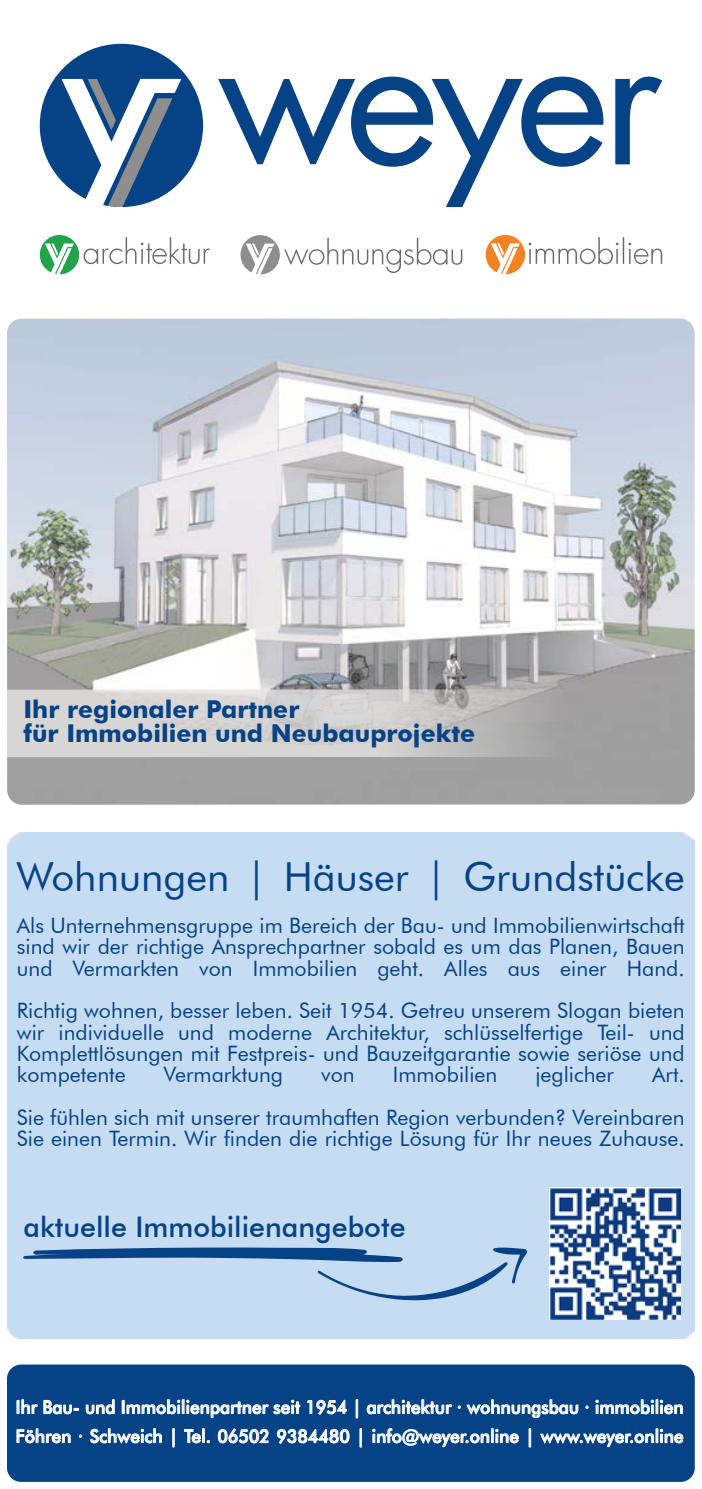
<style>
.page{position:relative;width:702px;height:1489px;background:#fff}
.page>*{position:absolute;margin:0;border:0;box-sizing:border-box;transform-origin:0 0}
.t1{font:40px "Futura BT";color:#054286}
.t2{font:500 28.25px "Futura BT";color:#054286}
.t3{font:700 24.75px/24.5px "Futura BT";color:#054286}
.t4{font:21.25px/21.2px "Futura BT";color:#054286;text-align:justify}
.t5{font:500 18.25px/29px "Futura BT";color:#fff;scale:.95 1}
</style>
<div class="page">
<svg style="left:218px;top:77px;width:444px;height:130px"></svg>
<svg style="left:40px;top:44px;width:163px;height:163px"></svg>
<svg style="left:40px;top:235px;width:170px;height:39px"></svg>
<svg style="left:485px;top:235px;width:177px;height:39px"></svg>
<svg style="left:240px;top:235px;width:222px;height:39px"></svg>
<div style="left:7px;top:1364px;width:687px;height:117px;background:#054286;border-radius:14px"></div>
<svg style="left:17px;top:1399px;width:62px;height:15px"></svg>
<svg style="left:86px;top:1399px;width:29px;height:15px"></svg>
<svg style="left:122px;top:1399px;width:178px;height:18px"></svg>
<svg style="left:307px;top:1399px;width:40px;height:15px"></svg>
<svg style="left:356px;top:1399px;width:2px;height:18px"></svg>
<svg style="left:366px;top:1399px;width:212px;height:18px"></svg>
<svg style="left:595px;top:1399px;width:88px;height:15px"></svg>
<svg style="left:16px;top:1428px;width:55px;height:15px"></svg>
<svg style="left:90px;top:1428px;width:72px;height:16px"></svg>
<svg style="left:172px;top:1428px;width:2px;height:18px"></svg>
<svg style="left:184px;top:1428px;width:26px;height:15px"></svg>
<svg style="left:218px;top:1428px;width:51px;height:15px"></svg>
<svg style="left:277px;top:1428px;width:72px;height:15px"></svg>
<div style="left:359px;top:1428px;width:3px;height:18px;border:1px solid #fff"></div>
<svg style="left:372px;top:1428px;width:147px;height:18px"></svg>
<svg style="left:529px;top:1428px;width:2px;height:18px"></svg>
<svg style="left:540px;top:1428px;width:143px;height:18px"></svg>
<img style="left:7px;top:318px;width:687px;height:486px">
<div style="left:7px;top:689px;width:559px;height:68px;background:#e6e4e2;opacity:.8"></div>
<div style="left:7px;top:832px;width:687px;height:506px;background:#c6dcf2"></div>
<svg style="left:22px;top:1246px;width:505px;height:54px;background:#a3c0de"></svg>
<img style="left:549px;top:1187px;width:131px;height:132px">
<p class="t3" style="left:23px;top:696px;width:453px">Ihr regionaler Partner<br>für Immobilien und Neubauprojekte</p>
<h1 class="t1" style="left:17px;top:852px;width:669px">Wohnungen | Häuser | Grundstücke</h1>
<p class="t4" style="left:17px;top:914px;width:669px">Als Unternehmensgruppe im Bereich der Bau- und Immobilienwirtschaft sind wir der richtige Ansprechpartner sobald es um das Planen, Bauen und Vermarkten von Immobilien geht. Alles aus einer Hand.</p>
<p class="t4" style="left:17px;top:999px;width:669px">Richtig wohnen, besser leben. Seit 1954. Getreu unserem Slogan bieten wir individuelle und moderne Architektur, schlüsselfertige Teil- und Komplettlösungen mit Festpreis- und Bauzeitgarantie sowie seriöse und kompetente</p>
<p class="t4" style="left:164px;top:1063px;width:121px">Vermarktung</p>
<p class="t4" style="left:321px;top:1063px;width:35px">von</p>
<p class="t4" style="left:393px;top:1063px;width:106px">Immobilien</p>
<p class="t4" style="left:535px;top:1063px;width:80px">jeglicher</p>
<p class="t4" style="left:17px;top:1052px;width:669px;line-height:42.5px;text-align:right">Art.<br>Sie fühlen sich mit unserer traumhaften Region verbunden? Vereinbaren</p>
<p class="t4" style="left:17px;top:1127px;width:669px">Sie einen Termin. Wir finden die richtige Lösung für Ihr neues Zuhause.</p>
<h2 class="t2" style="left:23px;top:1209px;width:383px">aktuelle Immobilienangebote</h2>
<p class="t5" style="left:16px;top:1392px;width:704px">Ihr Bau- und Immobilienpartner seit 1954 | architektur · wohnungsbau · immobilien<br>Föhren · Schweich | Tel. 06502 9384480 | info@weyer.online | www.weyer.online</p>
</div>
